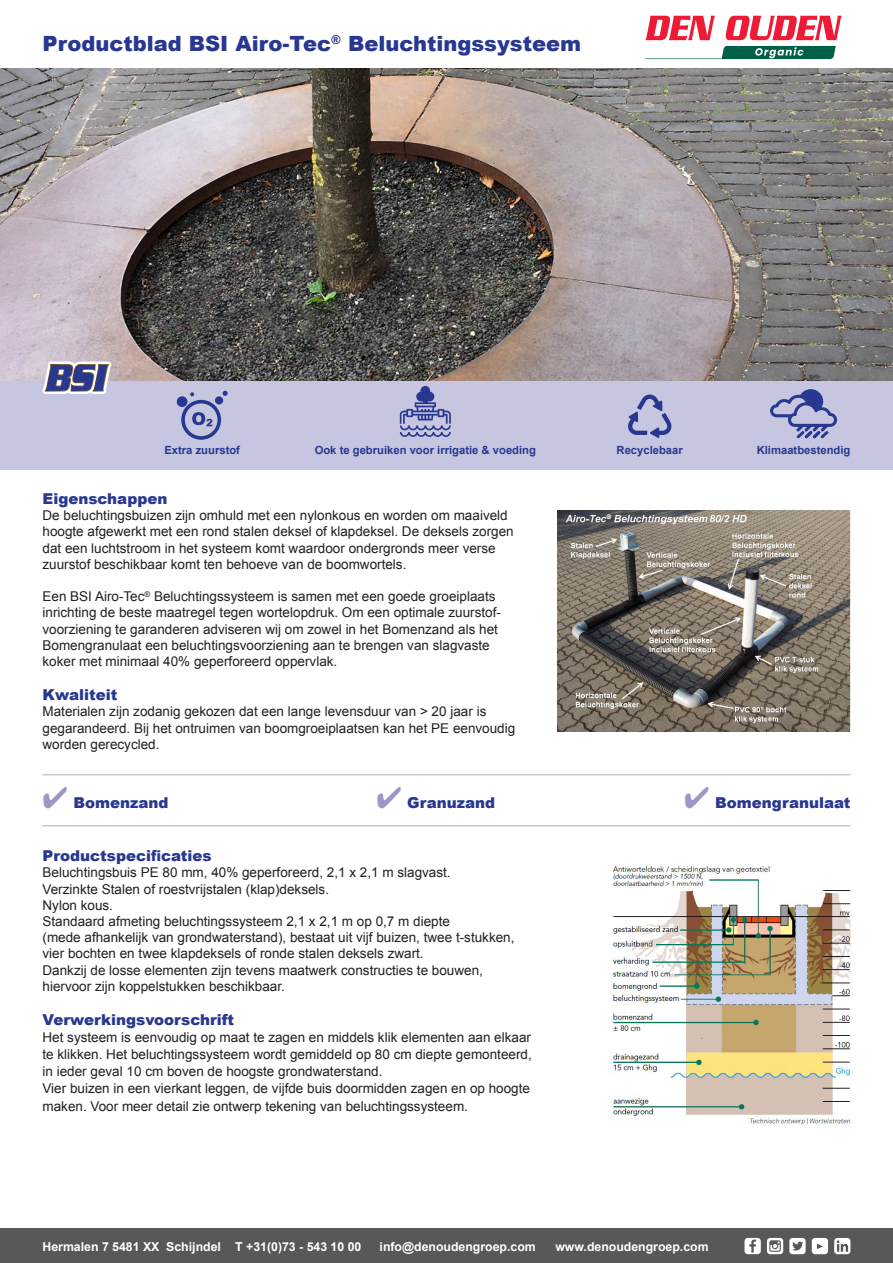
<style>
.page{position:relative;width:893px;height:1263px;background:#fff}
.page>*{position:absolute;margin:0;border:0;box-sizing:border-box;transform-origin:0 0}
.t1{font:900 21px "Arial";color:#283890}
.t2{font:900 15px "Arial";color:#283890}
.t3{font:13.5px/17.1px "Arial";color:#231f20}
.t4{font:700 12.3px "Arial";color:#fff}
.t5{font:700 11.25px "Arial";color:#283890}
.s1{color:#9b98c7}
</style>
<div class="page">
<div style="left:0;top:381px;width:893px;height:89px;background:#c6c6e0"></div>
<img style="left:0;top:68px;width:893px;height:313px">
<img style="left:557px;top:510px;width:293px;height:221px">
<img style="left:610px;top:865px;width:241px;height:260px">
<div style="left:0;top:1229px;width:893px;height:34px;background:#57585a"></div>
<hr style="left:43px;top:774px;width:807px;height:1px;background:#c9cacc">
<hr style="left:43px;top:825px;width:807px;height:1px;background:#c9cacc">
<div style="left:744px;top:1238px;width:17px;height:16px;background:#fff;border-radius:3px"></div>
<svg style="left:749px;top:1239px;width:7px;height:13px"></svg>
<div style="left:812px;top:1238px;width:16px;height:16px;background:#fff;border-radius:3px"></div>
<div style="left:767px;top:1238px;width:16px;height:16px;background:#fff;border-radius:3px"></div>
<svg style="left:769px;top:1240px;width:12px;height:12px"></svg>
<div style="left:834px;top:1238px;width:16px;height:16px;background:#fff;border-radius:3px"></div>
<div style="left:789px;top:1238px;width:17px;height:16px;background:#fff;border-radius:3px"></div>
<svg style="left:792px;top:1241px;width:11px;height:9px"></svg>
<svg style="left:837px;top:1240px;width:11px;height:12px"></svg>
<svg style="left:817px;top:1243px;width:6px;height:6px"></svg>
<svg style="left:177px;top:391px;width:51px;height:49px"></svg>
<svg style="left:770px;top:389px;width:66px;height:50px"></svg>
<svg style="left:400px;top:386px;width:51px;height:51px"></svg>
<svg style="left:628px;top:394px;width:44px;height:44px"></svg>
<svg style="left:43px;top:361px;width:68px;height:33px"></svg>
<svg style="left:645px;top:16px;width:70px;height:24px"></svg>
<svg style="left:725px;top:16px;width:117px;height:24px"></svg>
<svg style="left:645px;top:46px;width:191px;height:13px"></svg>
<p class="t1" style="left:43px;top:28px;width:540px">Productblad BSI Airo-Tec<sup>®</sup> Beluchtingssysteem</p>
<p class="t5" style="left:164px;top:443px;width:77px">Extra zuurstof</p>
<p class="t5" style="left:315px;top:443px;width:223px">Ook te gebruiken voor irrigatie &amp; voeding</p>
<p class="t5" style="left:617px;top:443px;width:68px">Recyclebaar</p>
<p class="t5" style="left:757px;top:443px;width:95px">Klimaatbestendig</p>
<p class="t2" style="left:43px;top:488px;width:126px">Eigenschappen</p>
<p class="t3" style="left:43px;top:507px;width:473px;line-height:16.2px">De beluchtingsbuizen zijn omhuld met een nylonkous en worden om maaiveld hoogte afgewerkt met een rond stalen deksel of klapdeksel. De deksels zorgen</p>
<p class="t3" style="left:43px;top:539px;width:455px">dat een luchtstroom in het systeem komt waardoor ondergronds meer verse</p>
<p class="t3" style="left:43px;top:556px;width:365px">zuurstof beschikbaar komt ten behoeve van de boomwortels.</p>
<p class="t3" style="left:43px;top:588px;width:455px">Een BSI Airo-Tec<sup>®</sup> Beluchtingssysteem is samen met een goede groeiplaats</p>
<p class="t3" style="left:43px;top:605px;width:459px;line-height:16.2px">inrichting de beste maatregel tegen wortelopdruk. Om een optimale zuurstof&shy;voorziening te garanderen adviseren wij om zowel in het Bomenzand als het<br>Bomengranulaat een beluchtingsvoorziening aan te brengen van slagvaste</p>
<p class="t3" style="left:43px;top:653px;width:296px">koker met minimaal 40% geperforeerd oppervlak.</p>
<p class="t2" style="left:43px;top:684px;width:76px">Kwaliteit</p>
<p class="t3" style="left:43px;top:703px;width:445px">Materialen zijn zodanig gekozen dat een lange levensduur van &gt; 20 jaar is</p>
<p class="t3" style="left:43px;top:719px;width:474px">gegarandeerd. Bij het ontruimen van boomgroeiplaatsen kan het PE eenvoudig</p>
<p class="t3" style="left:43px;top:736px;width:119px">worden gerecycled.</p>
<p class="t2" style="left:43px;top:791px;width:127px"><span class="s1">✔</span> Bomenzand</p>
<p class="t2" style="left:376px;top:791px;width:120px"><span class="s1">✔</span> Granuzand</p>
<p class="t2" style="left:684px;top:791px;width:168px"><span class="s1">✔</span> Bomengranulaat</p>
<p class="t2" style="left:43px;top:845px;width:171px">Productspecificaties</p>
<p class="t3" style="left:43px;top:864px;width:410px">Beluchtingsbuis PE 80 mm, 40% geperforeerd, 2,1 x 2,1 m slagvast.</p>
<p class="t3" style="left:43px;top:880px;width:288px">Verzinkte Stalen of roestvrijstalen (klap)deksels.</p>
<p class="t3" style="left:43px;top:897px;width:72px">Nylon kous.</p>
<p class="t3" style="left:43px;top:913px;width:409px">Standaard afmeting beluchtingssysteem 2,1 x 2,1 m op 0,7 m diepte</p>
<p class="t3" style="left:43px;top:929px;width:473px">(mede afhankelijk van grondwaterstand), bestaat uit vijf buizen, twee t-stukken,</p>
<p class="t3" style="left:43px;top:945px;width:383px">vier bochten en twee klapdeksels of ronde stalen deksels zwart.</p>
<p class="t3" style="left:43px;top:961px;width:442px">Dankzij de losse elementen zijn tevens maatwerk constructies te bouwen,</p>
<p class="t3" style="left:43px;top:978px;width:244px">hiervoor zijn koppelstukken beschikbaar.</p>
<p class="t2" style="left:43px;top:1009px;width:193px">Verwerkingsvoorschrift</p>
<p class="t3" style="left:43px;top:1029px;width:491px;text-align:justify">Het systeem is eenvoudig op maat te zagen en middels klik elementen aan elkaar te klikken. Het beluchtingssysteem wordt gemiddeld op 80 cm diepte gemonteerd, in ieder geval 10 cm boven de hoogste grondwaterstand.</p>
<p class="t3" style="left:43px;top:1080px;width:489px">Vier buizen in een vierkant leggen, de vijfde buis doormidden zagen en op hoogte maken. Voor meer detail zie ontwerp tekening van beluchtingssysteem.</p>
<p class="t4" style="left:43px;top:1238px;width:180px">Hermalen 7 5481 XX Schijndel</p>
<p class="t4" style="left:235px;top:1238px;width:128px">T +31(0)73 - 543 10 00</p>
<p class="t4" style="left:380px;top:1238px;width:158px">info@denoudengroep.com</p>
<p class="t4" style="left:555px;top:1238px;width:155px">www.denoudengroep.com</p>
</div>
